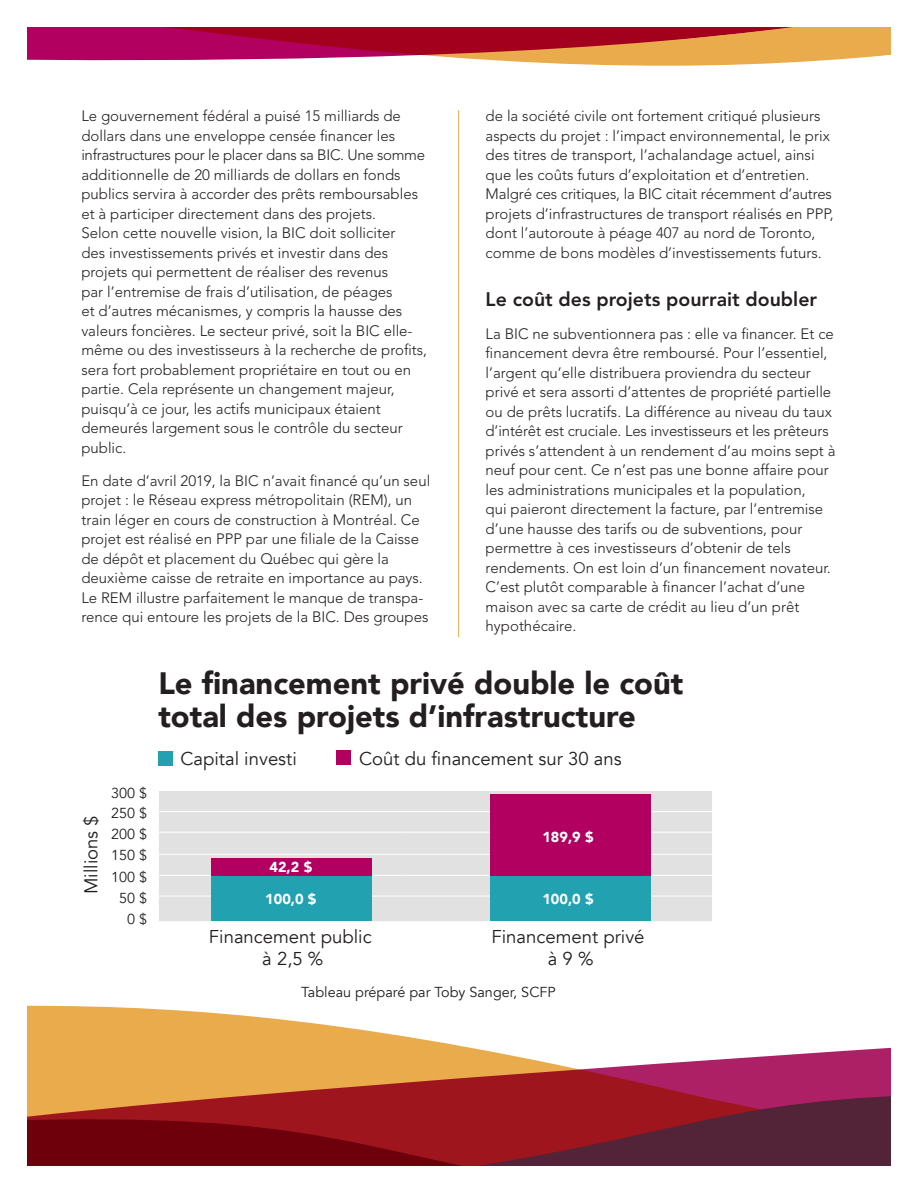
<style>
.page{position:relative;width:918px;height:1188px;background:#fff}
.page>*{position:absolute;margin:0;border:0;box-sizing:border-box;transform-origin:0 0}
.t1{font:900 30.9px/33px "Avenir";color:#231f20}
.Sub1{font:800 19.5px "Avenir";color:#231f20}
.t2{font:18.6px/22.2px "Avenir";color:#231f20;text-align:center}
.Copy{font:300 15px/19.5px "Avenir";color:#231f20}
.t3{font:14.4px/21px "Avenir";color:#231f20;text-align:right}
.t4{font:900 14.4px "Avenir";color:#fff}
</style>
<div class="page">
<svg style="left:27px;top:1006px;width:328px;height:23px;fill:#eaab4c"></svg>
<svg style="left:27px;top:1029px;width:864px;height:57px;fill:#eaab4c"></svg>
<svg style="left:27px;top:1086px;width:864px;height:80px;background:#881e26"></svg>
<svg style="left:27px;top:27px;width:864px;height:39px;background:#c8565b"></svg>
<hr style="left:458px;top:110px;width:1px;height:527px;background:#ebac4c">
<div style="left:159px;top:791px;width:553px;height:130px;background:#e1e1e1"></div>
<hr style="left:159px;top:811px;width:246px;height:1px;background:#fff">
<hr style="left:405px;top:811px;width:307px;height:1px;background:#fff">
<hr style="left:159px;top:832px;width:246px;height:1px;background:#fff">
<hr style="left:405px;top:832px;width:307px;height:1px;background:#fff">
<hr style="left:159px;top:854px;width:246px;height:1px;background:#fff">
<hr style="left:405px;top:854px;width:307px;height:1px;background:#fff">
<hr style="left:159px;top:875px;width:246px;height:1px;background:#fff">
<hr style="left:405px;top:875px;width:307px;height:1px;background:#fff">
<hr style="left:159px;top:896px;width:246px;height:1px;background:#fff">
<hr style="left:405px;top:896px;width:307px;height:1px;background:#fff">
<div style="left:211px;top:875px;width:161px;height:46px;background:#22a1b0"></div>
<div style="left:490px;top:875px;width:160px;height:46px;background:#22a1b0"></div>
<div style="left:211px;top:858px;width:161px;height:17px;background:#b10060"></div>
<div style="left:490px;top:794px;width:160px;height:81px;background:#b10060"></div>
<div style="left:158px;top:751px;width:14px;height:14px;background:#22a1b0"></div>
<div style="left:337px;top:751px;width:14px;height:14px;background:#b10060"></div>
<p class="Copy" style="left:81px;top:107px;width:347px">Le gouvernement fédéral a puisé 15 milliards de dollars dans une enveloppe censée financer les infrastructures pour le placer dans sa BIC. Une somme additionnelle de 20 milliards de dollars en fonds publics servira à accorder des prêts remboursables et à participer directement dans des projets.<br>Selon cette nouvelle vision, la BIC doit solliciter<br>des investissements privés et investir dans des projets qui permettent de réaliser des revenus<br>par l’entremise de frais d’utilisation, de péages<br>et d’autres mécanismes, y compris la hausse des valeurs foncières. Le secteur privé, soit la BIC elle&shy;même ou des investisseurs à la recherche de profits, sera fort probablement propriétaire en tout ou en partie. Cela représente un changement majeur, puisqu’à ce jour, les actifs municipaux étaient demeurés largement sous le contrôle du secteur public.</p>
<p class="Copy" style="left:81px;top:471px;width:350px">En date d’avril 2019, la BIC n’avait financé qu’un seul projet : le Réseau express métropolitain (REM), un train léger en cours de construction à Montréal. Ce projet est réalisé en PPP par une filiale de la Caisse de dépôt et placement du Québec qui gère la deuxième caisse de retraite en importance au pays.<br>Le REM illustre parfaitement le manque de transpa&shy;rence qui entoure les projets de la BIC. Des groupes</p>
<p class="Copy" style="left:486px;top:107px;width:350px">de la société civile ont fortement critiqué plusieurs aspects du projet : l’impact environnemental, le prix des titres de transport, l’achalandage actuel, ainsi que les coûts futurs d’exploitation et d’entretien.<br>Malgré ces critiques, la BIC citait récemment d’autres projets d’infrastructures de transport réalisés en PPP, dont l’autoroute à péage 407 au nord de Toronto, comme de bons modèles d’investissements futurs.</p>
<p class="Sub1" style="left:486px;top:288px;width:333px">Le coût des projets pourrait doubler</p>
<p class="Copy" style="left:486px;top:324px;width:351px">La BIC ne subventionnera pas : elle va financer. Et ce financement devra être remboursé. Pour l’essentiel, l’argent qu’elle distribuera proviendra du secteur privé et sera assorti d’attentes de propriété partielle ou de prêts lucratifs. La différence au niveau du taux d’intérêt est cruciale. Les investisseurs et les prêteurs privés s’attendent à un rendement d’au moins sept à neuf pour cent. Ce n’est pas une bonne affaire pour les administrations municipales et la population,<br>qui paieront directement la facture, par l’entremise d’une hausse des tarifs ou de subventions, pour permettre à ces investisseurs d’obtenir de tels rendements. On est loin d’un financement novateur.<br>C’est plutôt comparable à financer l’achat d’une maison avec sa carte de crédit au lieu d’un prêt hypothécaire.</p>
<p class="t1" style="left:158px;top:666px;width:527px">Le financement privé double le coût total des projets d’infrastructure</p>
<p class="t2" style="left:80px;top:894px;width:80px;rotate:-90deg">Millions $</p>
<p class="t3" style="left:111px;top:782px;width:38px">300 $<br>250 $<br>200 $<br>150 $<br>100 $<br>50 $<br>0 $</p>
<p class="t2" style="left:181px;top:748px;width:118px">Capital investi</p>
<p class="t2" style="left:359px;top:748px;width:264px">Coût du financement sur 30 ans</p>
<p class="t4" style="left:270px;top:855px;width:44px">42,2 $</p>
<p class="t4" style="left:542px;top:824px;width:53px">189,9 $</p>
<p class="t4" style="left:265px;top:887px;width:53px">100,0 $</p>
<p class="t4" style="left:542px;top:887px;width:53px">100,0 $</p>
<p class="t2" style="left:209px;top:926px;width:164px">Financement public à 2,5 %</p>
<p class="t2" style="left:492px;top:926px;width:155px">Financement privé à 9 %</p>
<p class="t3" style="left:301px;top:981px;width:256px">Tableau préparé par Toby Sanger, SCFP</p>
</div>
